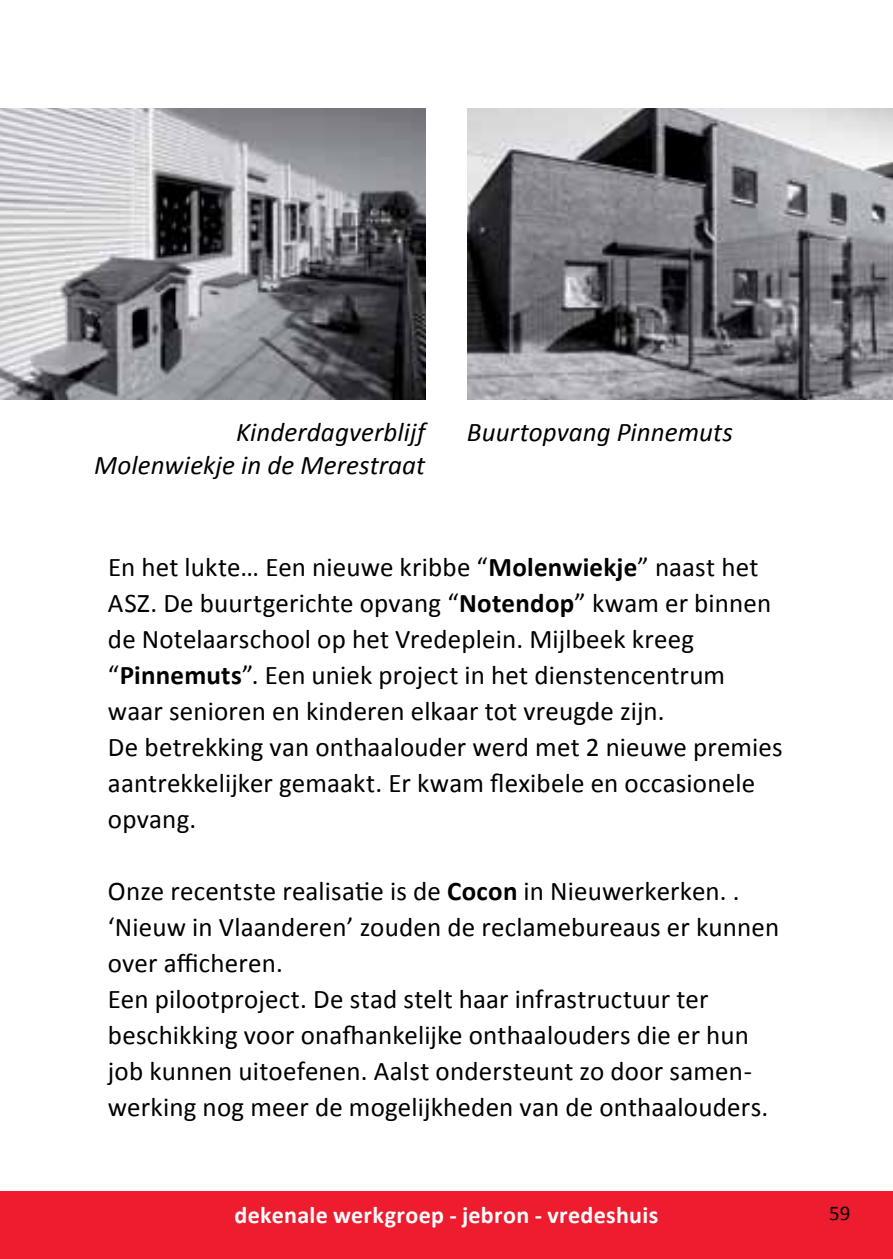
<style>
.page{position:relative;width:893px;height:1259px;background:#fff}
.page>*{position:absolute;margin:0;border:0;box-sizing:border-box;transform-origin:0 0}
.t1{font:27px/36px "Calibri";letter-spacing:.005em;color:#000}
.t2{font:italic 27px/32.4px "Calibri";letter-spacing:.005em;color:#000;text-align:right}
.t3{font:700 24px "Calibri";letter-spacing:.015em;color:#fff}
.t4{font:21px "Calibri";color:#000}
.s1{font-weight:700}
</style>
<div class="page">
<div style="left:0;top:1191px;width:893px;height:68px;background:#ed1c2e"></div>
<img style="left:0;top:108px;width:425px;height:292px">
<img style="left:468px;top:108px;width:425px;height:292px">
<p class="t2" style="left:94px;top:415px;width:333px">Kinderdagverblijf<br>Molenwiekje in de Merestraat</p>
<p class="t2" style="left:467px;top:415px;width:268px">Buurtopvang Pinnemuts</p>
<p class="t1" style="left:108px;top:548px;width:676px">En het lukte… Een nieuwe kribbe “<span class="s1">Molenwiekje</span>” naast het ASZ. De buurtgerichte opvang “<span class="s1">Notendop</span>” kwam er binnen de Notelaarschool op het Vredeplein. Mijlbeek kreeg “<span class="s1">Pinnemuts</span>”. Een uniek project in het dienstencentrum waar senioren en kinderen elkaar tot vreugde zijn.<br>De betrekking van onthaalouder werd met 2 nieuwe premies aantrekkelijker gemaakt. Er kwam flexibele en occasionele opvang.</p>
<p class="t1" style="left:108px;top:872px;width:673px">Onze recentste realisatie is de <span class="s1">Cocon</span> in Nieuwerkerken. . ‘Nieuw in Vlaanderen’ zouden de reclamebureaus er kunnen over afficheren.<br>Een pilootproject. De stad stelt haar infrastructuur ter beschikking voor onafhankelijke onthaalouders die er hun job kunnen uitoefenen. Aalst ondersteunt zo door samen&shy;werking nog meer de mogelijkheden van de onthaalouders.</p>
<p class="t3" style="left:235px;top:1199px;width:425px">dekenale werkgroep - jebron - vredeshuis</p>
<p class="t4" style="left:829px;top:1200px;width:23px">59</p>
</div>
